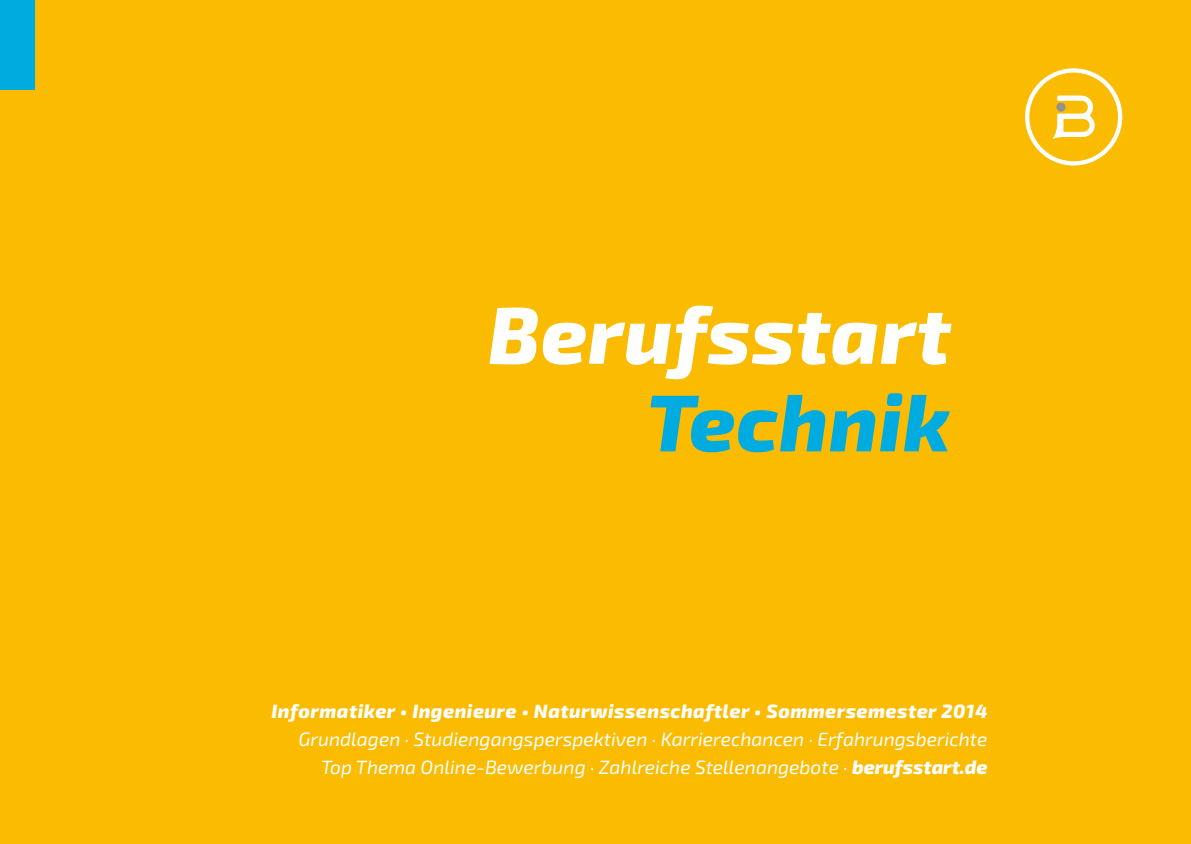
<style>
.page{position:relative;width:1191px;height:844px;background:#fff}
.page>*{position:absolute;margin:0;border:0;box-sizing:border-box;transform-origin:0 0}
.t1{font:italic 800 80.5px "Exo 2.0";letter-spacing:.01em;color:#fff}
.t2{font:italic 800 80.5px "Exo 2.0";letter-spacing:.01em;color:#00abdf}
.t3{font:italic 19.25px/28px "Exo 2.0";color:#fff;text-align:right}
.t4{font:italic 800 19.25px "Exo 2.0";letter-spacing:.025em;color:#fff}
.s1{font-weight:800}
</style>
<div class="page">
<div style="left:0;top:0;width:1191px;height:843px;background:#fabb00"></div>
<svg style="left:1025px;top:68px;width:97px;height:97px"></svg>
<div style="left:0;top:0;width:35px;height:89px;background:#00abdf"></div>
<h1 class="t1" style="left:488px;top:286px;width:464px">Berufsstart</h1>
<h1 class="t2" style="left:646px;top:374px;width:305px">Technik</h1>
<p class="t4" style="left:271px;top:699px;width:717px">Informatiker • Ingenieure • Naturwissenschaftler • Sommersemester 2014</p>
<p class="t3" style="left:298px;top:725px;width:690px">Grundlagen · Studiengangsperspektiven · Karrierechancen · Erfahrungsberichte<br>Top Thema Online-Bewerbung · Zahlreiche Stellenangebote · <span class="s1">berufsstart.de</span></p>
</div>
